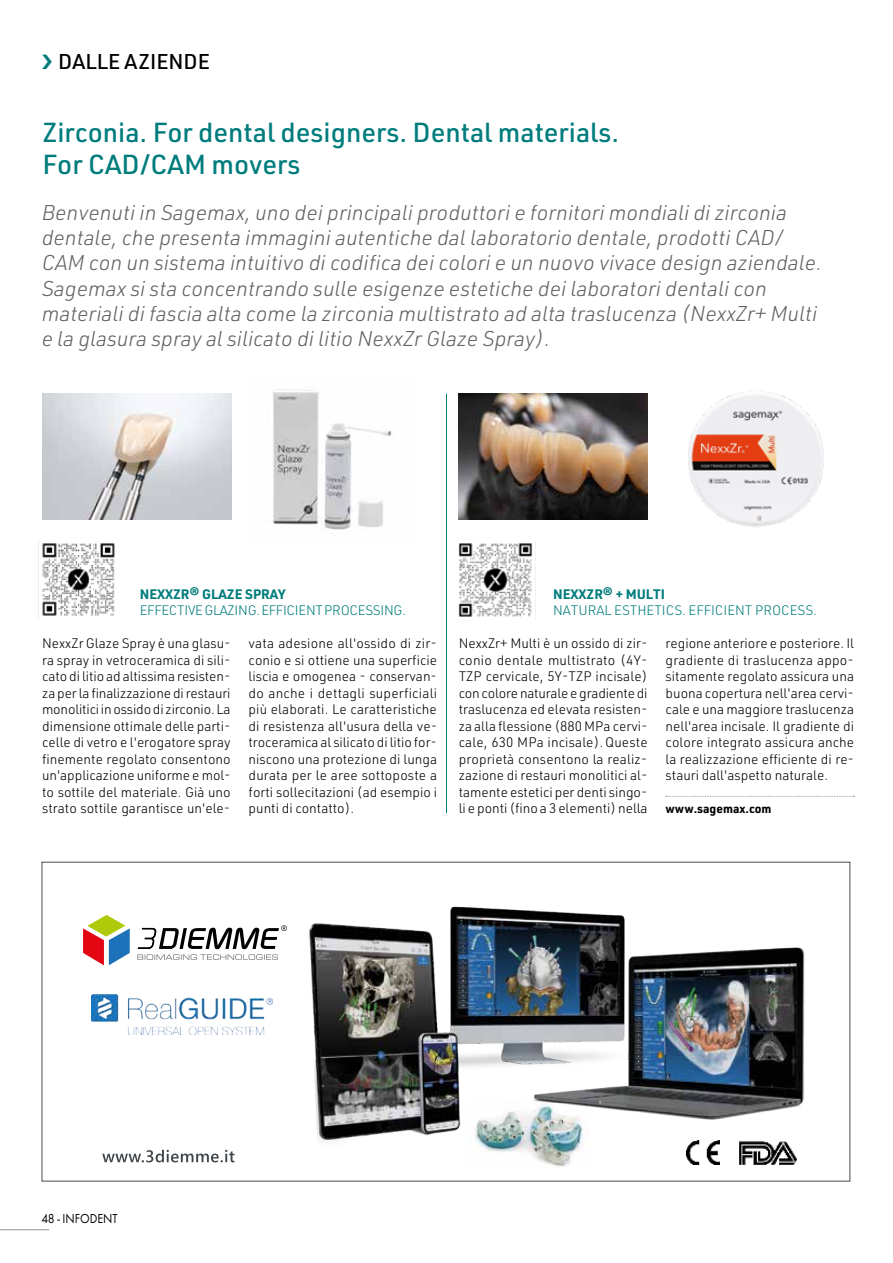
<style>
.page{position:relative;width:893px;height:1263px;background:#fff}
.page>*{position:absolute;margin:0;border:0;box-sizing:border-box;transform-origin:0 0}
.t1{font:500 27px/31.5px "URWDIN";color:#007c7c}
.t2{font:italic 300 21px/25.2px "URWDIN";color:#646363}
.t3{font:500 21px "URWDIN";color:#000}
.t4{font:300 13.5px/16.5px "URWDIN";color:#000;text-align:justify}
.t5{font:300 13.5px "URWDIN";letter-spacing:-.02em;color:#007c7c}
.t6{font:300 13.5px "URWDIN";color:#007c7c}
.t7{font:700 13.5px "URWDIN";color:#007c7c}
.t8{font:13.5px "Futura PT";color:#000;scale:.9 1}
.t9{font:700 12px "URWDIN";color:#000}
</style>
<div class="page">
<hr style="left:0;top:1229px;width:49px;height:1px;background:#8d9091">
<hr style="left:446px;top:394px;width:1px;height:419px;background:#007c7c">
<svg style="left:666px;top:796px;width:189px;height:1px"></svg>
<img style="left:688px;top:390px;width:136px;height:137px">
<img style="left:458px;top:540px;width:78px;height:79px">
<img style="left:43px;top:394px;width:188px;height:125px">
<img style="left:272px;top:389px;width:120px;height:141px">
<img style="left:38px;top:539px;width:77px;height:81px">
<img style="left:309px;top:906px;width:496px;height:260px">
<svg style="left:83px;top:915px;width:47px;height:50px"></svg>
<svg style="left:137px;top:925px;width:150px;height:35px"></svg>
<svg style="left:102px;top:1150px;width:133px;height:12px"></svg>
<img style="left:686px;top:1141px;width:33px;height:23px">
<img style="left:739px;top:1138px;width:58px;height:28px">
<img style="left:92px;top:994px;width:180px;height:41px">
<img style="left:459px;top:394px;width:188px;height:125px">
<h2 class="t3" style="left:58px;top:47px;width:153px">DALLE AZIENDE</h2>
<h1 class="t1" style="left:43px;top:116px;width:578px">Zirconia. For dental designers. Dental materials.<br>For CAD/CAM movers</h1>
<p class="t2" style="left:42px;top:199px;width:782px">Benvenuti in Sagemax, uno dei principali produttori e fornitori mondiali di zirconia dentale, che presenta immagini autentiche dal laboratorio dentale, prodotti CAD/ CAM con un sistema intuitivo di codifica dei colori e un nuovo vivace design aziendale.<br>Sagemax si sta concentrando sulle esigenze estetiche dei laboratori dentali con materiali di fascia alta come la zirconia multistrato ad alta traslucenza (NexxZr+ Multi e la glasura spray al silicato di litio NexxZr Glaze Spray).</p>
<p class="t7" style="left:140px;top:584px;width:147px">NEXXZR® GLAZE SPRAY</p>
<p class="t5" style="left:140px;top:601px;width:268px">EFFECTIVE GLAZING. EFFICIENT PROCESSING.</p>
<p class="t4" style="left:42px;top:635px;width:190px">NexxZr Glaze Spray è una glasu&shy;ra spray in vetroceramica di sili&shy;cato di litio ad altissima resisten&shy;za per la finalizzazione di restauri monolitici in ossido di zirconio. La dimensione ottimale delle parti&shy;celle di vetro e l'erogatore spray finemente regolato consentono un'applicazione uniforme e mol&shy;to sottile del materiale. Già uno strato sottile garantisce un'ele-</p>
<p class="t4" style="left:249px;top:635px;width:190px">vata adesione all'ossido di zir&shy;conio e si ottiene una superficie liscia e omogenea - conservan&shy;do anche i dettagli superficiali più elaborati. Le caratteristiche di resistenza all'usura della ve&shy;troceramica al silicato di litio for&shy;niscono una protezione di lunga durata per le aree sottoposte a forti sollecitazioni (ad esempio i punti di contatto).</p>
<p class="t7" style="left:553px;top:584px;width:113px">NEXXZR® + MULTI</p>
<p class="t6" style="left:553px;top:601px;width:265px">NATURAL ESTHETICS. EFFICIENT PROCESS.</p>
<p class="t4" style="left:459px;top:635px;width:190px">NexxZr+ Multi è un ossido di zir&shy;conio dentale multistrato (4Y-TZP cervicale, 5Y-TZP incisale) con colore naturale e gradiente di traslucenza ed elevata resisten&shy;za alla flessione (880 MPa cervi&shy;cale, 630 MPa incisale). Queste proprietà consentono la realiz&shy;zazione di restauri monolitici al&shy;tamente estetici per denti singo&shy;li e ponti (fino a 3 elementi) nella</p>
<p class="t4" style="left:666px;top:635px;width:190px">regione anteriore e posteriore. Il gradiente di traslucenza appo&shy;sitamente regolato assicura una buona copertura nell'area cervi&shy;cale e una maggiore traslucenza nell'area incisale. Il gradiente di colore integrato assicura anche la realizzazione efficiente di re&shy;stauri dall'aspetto naturale.</p>
<p class="t9" style="left:666px;top:800px;width:107px">www.sagemax.com</p>
<p class="t8" style="left:42px;top:1210px;width:86px">48 - INFODENT</p>
</div>
